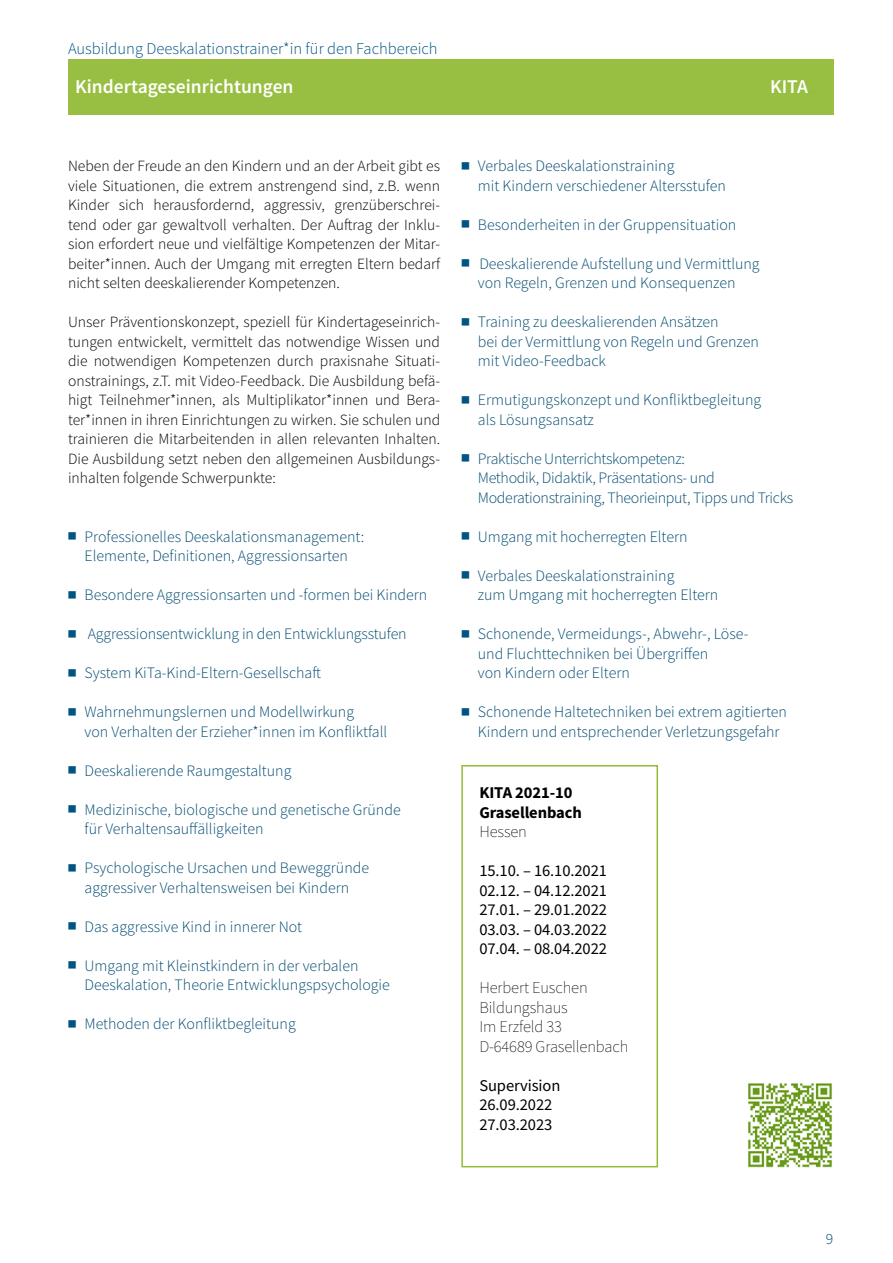
<style>
.page{position:relative;width:893px;height:1263px;background:#fff}
.page>*{position:absolute;margin:0;border:0;box-sizing:border-box;transform-origin:0 0}
.Headline_1{font:600 19.5px "Source Sans Pro";color:#fff}
.t1{font:16.5px "Source Sans Pro";letter-spacing:-.005em;color:#000}
.t2{font:200 16.5px "Source Sans Pro";letter-spacing:-.005em;color:#000}
.Headline_2{font:300 16.5px "Source Sans Pro";color:#005481}
.t3{font:700 16.5px "Source Sans Pro";letter-spacing:-.005em;color:#000}
.t4{font:300 15.9px/19.5px "Source Sans Pro";color:#004b71}
.t5{font:300 15.9px/19.5px "Source Sans Pro";letter-spacing:-.02em;color:#004b71}
.Fließtext_Normal{font:300 15.6px/19.5px "Source Sans Pro";color:#000;text-align:justify}
.t6{font:300 15.6px "Source Sans Pro";color:#004b71}
.s1{font-size:18px;color:#94bc39}
</style>
<div class="page">
<div style="left:68px;top:59px;width:765px;height:56px;background:#99bf42"></div>
<div style="left:461px;top:765px;width:197px;height:402px;border:2px solid #94bc39"></div>
<img style="left:748px;top:1083px;width:84px;height:85px">
<p class="Headline_2" style="left:68px;top:38px;width:371px">Ausbildung Deeskalationstrainer*in für den Fachbereich</p>
<p class="Headline_1" style="left:75px;top:74px;width:220px">Kindertageseinrichtungen</p>
<p class="Headline_1" style="left:770px;top:74px;width:49px">KITA<span class="s1">..</span></p>
<p class="Fließtext_Normal" style="left:68px;top:156px;width:374px">Neben der Freude an den Kindern und an der Arbeit gibt es viele Situationen, die extrem anstrengend sind, z.B. wenn Kinder sich herausfordernd, aggressiv, grenzüberschrei&shy;tend oder gar gewaltvoll verhalten. Der Auftrag der Inklu&shy;sion erfordert neue und vielfältige Kompetenzen der Mitar&shy;beiter*innen. Auch der Umgang mit erregten Eltern bedarf nicht selten deeskalierender Kompetenzen.</p>
<p class="Fließtext_Normal" style="left:68px;top:312px;width:374px">Unser Präventionskonzept, speziell für Kindertageseinrich&shy;tungen entwickelt, vermittelt das notwendige Wissen und die notwendigen Kompetenzen durch praxisnahe Situati&shy;onstrainings, z.T. mit Video-Feedback. Die Ausbildung befä&shy;higt Teilnehmer*innen, als Multiplikator*innen und Bera&shy;ter*innen in ihren Einrichtungen zu wirken. Sie schulen und trainieren die Mitarbeitenden in allen relevanten Inhalten.<br>Die Ausbildung setzt neben den allgemeinen Ausbildungs&shy;inhalten folgende Schwerpunkte:</p>
<p class="t4" style="left:68px;top:526px;width:298px;text-align:center"><sup>■</sup> Professionelles Deeskalationsmanagement:<br>Elemente, Definitionen, Aggressionsarten</p>
<p class="t4" style="left:68px;top:585px;width:361px"><sup>■</sup> Besondere Aggressionsarten und -formen bei Kindern</p>
<p class="t4" style="left:68px;top:624px;width:340px"><sup>■</sup> Aggressionsentwicklung in den Entwicklungsstufen</p>
<p class="t4" style="left:68px;top:663px;width:254px"><sup>■</sup> System KiTa-Kind-Eltern-Gesellschaft</p>
<p class="t4" style="left:85px;top:702px;width:304px;text-indent:-16px"><sup>■</sup> Wahrnehmungslernen und Modellwirkung<br>von Verhalten der Erzieher*innen im Konfliktfall</p>
<p class="t4" style="left:68px;top:760px;width:225px"><sup>■</sup> Deeskalierende Raumgestaltung</p>
<p class="t4" style="left:85px;top:799px;width:318px;text-indent:-16px"><sup>■</sup> Medizinische, biologische und genetische Gründe für Verhaltensauffälligkeiten</p>
<p class="t4" style="left:68px;top:858px;width:303px;text-align:center"><sup>■</sup> Psychologische Ursachen und Beweggründe aggressiver Verhaltensweisen bei Kindern</p>
<p class="t4" style="left:68px;top:916px;width:236px"><sup>■</sup> Das aggressive Kind in innerer Not</p>
<p class="t4" style="left:85px;top:955px;width:307px;text-indent:-16px"><sup>■</sup> Umgang mit Kleinstkindern in der verbalen<br>Deeskalation, Theorie Entwicklungspsychologie</p>
<p class="t4" style="left:68px;top:1014px;width:229px"><sup>■</sup> Methoden der Konfliktbegleitung</p>
<p class="t4" style="left:478px;top:156px;width:250px;text-indent:-16px"><sup>■</sup> Verbales Deeskalationstraining<br>mit Kindern verschiedener Altersstufen</p>
<p class="t4" style="left:461px;top:214px;width:276px"><sup>■</sup> Besonderheiten in der Gruppensituation</p>
<p class="t4" style="left:461px;top:253px;width:300px;text-align:center"><sup>■</sup> Deeskalierende Aufstellung und Vermittlung von Regeln, Grenzen und Konsequenzen</p>
<p class="t4" style="left:478px;top:312px;width:283px;text-indent:-16px"><sup>■</sup> Training zu deeskalierenden Ansätzen<br>bei der Vermittlung von Regeln und Grenzen mit Video-Feedback</p>
<p class="t4" style="left:478px;top:390px;width:285px;text-indent:-16px"><sup>■</sup> Ermutigungskonzept und Konfliktbegleitung als Lösungsansatz</p>
<p class="t5" style="left:478px;top:448px;width:317px;text-indent:-16px"><sup>■</sup> Praktische Unterrichtskompetenz:<br>Methodik, Didaktik, Präsentations- und<br>Moderationstraining, Theorieinput, Tipps und Tricks</p>
<p class="t4" style="left:461px;top:526px;width:228px"><sup>■</sup> Umgang mit hocherregten Eltern</p>
<p class="t4" style="left:478px;top:565px;width:242px;text-indent:-16px"><sup>■</sup> Verbales Deeskalationstraining<br>zum Umgang mit hocherregten Eltern</p>
<p class="t4" style="left:478px;top:624px;width:272px;text-indent:-16px"><sup>■</sup> Schonende, Vermeidungs-, Abwehr-, Löse&shy;und Fluchttechniken bei Übergriffen<br>von Kindern oder Eltern</p>
<p class="t4" style="left:461px;top:702px;width:327px;text-align:center"><sup>■</sup> Schonende Haltetechniken bei extrem agitierten<br>Kindern und entsprechender Verletzungsgefahr</p>
<p class="t3" style="left:479px;top:782px;width:95px">KITA 2021-10</p>
<p class="t3" style="left:479px;top:801px;width:104px">Grasellenbach</p>
<p class="t2" style="left:479px;top:822px;width:49px">Hessen</p>
<p class="t1" style="left:479px;top:860px;width:129px">15.10. – 16.10.2021</p>
<p class="t1" style="left:479px;top:880px;width:129px">02.12. – 04.12.2021</p>
<p class="t1" style="left:479px;top:899px;width:129px">27.01. – 29.01.2022</p>
<p class="t1" style="left:479px;top:919px;width:129px">03.03. – 04.03.2022</p>
<p class="t1" style="left:479px;top:938px;width:129px">07.04. – 08.04.2022</p>
<p class="t2" style="left:479px;top:978px;width:110px">Herbert Euschen</p>
<p class="t2" style="left:479px;top:997px;width:90px">Bildungshaus</p>
<p class="t2" style="left:479px;top:1017px;width:84px">Im Erzfeld 33</p>
<p class="t2" style="left:479px;top:1036px;width:150px">D-64689 Grasellenbach</p>
<p class="t1" style="left:479px;top:1075px;width:82px">Supervision</p>
<p class="t1" style="left:479px;top:1094px;width:74px">26.09.2022</p>
<p class="t1" style="left:479px;top:1114px;width:74px">27.03.2023</p>
<p class="t6" style="left:826px;top:1229px;width:9px">9</p>
</div>
